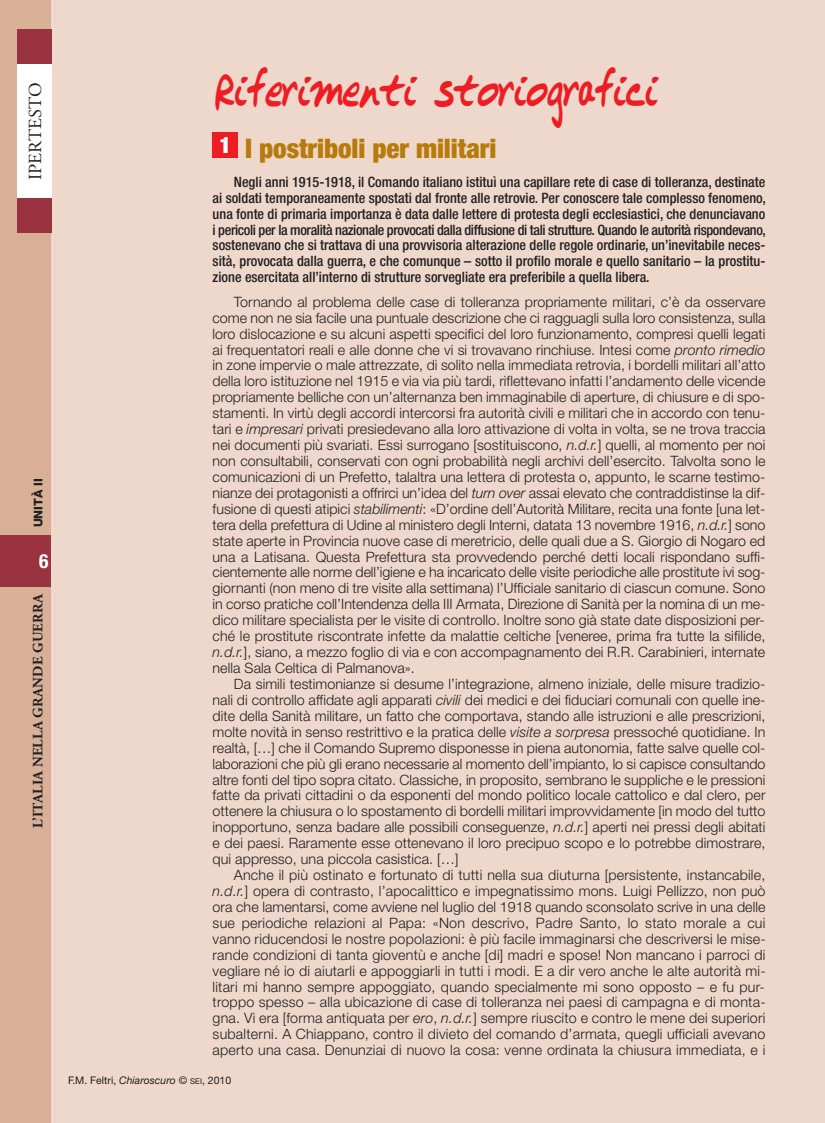
<style>
.page{position:relative;width:825px;height:1123px;background:#fff}
.page>*{position:absolute;margin:0;border:0;box-sizing:border-box;transform-origin:0 0}
.t1{font:48px "Ripley Script";letter-spacing:-.025em;color:#ee1d23;scale:.69 1}
.t2{font:900 condensed 27px "Helvetica Neue";color:#b87b0b}
.t3{font:900 condensed 22.5px "Helvetica Neue";color:#fff}
.t4{font:700 condensed 19.5px "Helvetica Neue";color:#fff}
.t5{font:18.45px "Adobe Garamond Pro";letter-spacing:.015em;color:#231f20}
.t6{font:300 14.25px/15.9px "Helvetica Neue";letter-spacing:.005em;color:#231f20;text-align:justify}
.t7{font:500 condensed 14.25px/15.9px "Helvetica Neue";color:#231f20;text-align:justify}
.t8{font:700 14.25px "Adobe Garamond Pro";letter-spacing:.02em;color:#231f20}
.t9{font:800 12px "Helvetica Neue";color:#231f20}
.t10{font:10.5px "Helvetica Neue";color:#231f20}
.s1{font-style:italic}
.s2{font-size:7.8px}
</style>
<div class="page">
<div style="left:51px;top:0;width:774px;height:1123px;background:#edd8cb"></div>
<div style="left:0;top:0;width:51px;height:1123px;background:#d7b097"></div>
<div style="left:17px;top:63px;width:34px;height:135px;background:#fff"></div>
<div style="left:17px;top:30px;width:34px;height:34px;background:#98333f"></div>
<div style="left:17px;top:198px;width:34px;height:34px;background:#98333f"></div>
<div style="left:0;top:536px;width:51px;height:51px;background:#98333f"></div>
<div style="left:213px;top:133px;width:25px;height:25px;background:#ee1d23"></div>
<p class="t5" style="left:28px;top:180px;width:99px;rotate:-90deg">IPERTESTO</p>
<p class="t9" style="left:34px;top:527px;width:51px;rotate:-90deg">UNITÀ II</p>
<h3 class="t4" style="left:39px;top:554px;width:11px">6</h3>
<p class="t8" style="left:32px;top:827px;width:235px;rotate:-90deg">L’ITALIA NELLA GRANDE GUERRA</p>
<h1 class="t1" style="left:213px;top:74px;width:646px">Riferimenti storiografici</h1>
<h2 class="t2" style="left:245px;top:139px;width:253px">I postriboli per militari</h2>
<p class="t7" style="left:213px;top:175px;width:555px;text-indent:21px">Negli anni 1915-1918, il Comando italiano istituì una capillare rete di case di tolleranza, destinate ai soldati temporaneamente spostati dal fronte alle retrovie. Per conoscere tale complesso fenomeno, una fonte di primaria importanza è data dalle lettere di protesta degli ecclesiastici, che denunciavano i pericoli per la moralità nazionale provocati dalla diffusione di tali strutture. Quando le autorità rispondevano, sostenevano che si trattava di una provvisoria alterazione delle regole ordinarie, un’inevitabile neces&shy;sità, provocata dalla guerra, e che comunque – sotto il profilo morale e quello sanitario – la prostitu&shy;zione esercitata all’interno di strutture sorvegliate era preferibile a quella libera.</p>
<p class="t6" style="left:213px;top:295px;width:554px;text-indent:21px">Tornando al problema delle case di tolleranza propriamente militari, c’è da osservare come non ne sia facile una puntuale descrizione che ci ragguagli sulla loro consistenza, sulla loro dislocazione e su alcuni aspetti specifici del loro funzionamento, compresi quelli legati ai frequentatori reali e alle donne che vi si trovavano rinchiuse. Intesi come <span class="s1">pronto rimedio </span>in zone impervie o male attrezzate, di solito nella immediata retrovia, i bordelli militari all’atto della loro istituzione nel 1915 e via via più tardi, riflettevano infatti l’andamento delle vicende propriamente belliche con un’alternanza ben immaginabile di aperture, di chiusure e di spo&shy;stamenti. In virtù degli accordi intercorsi fra autorità civili e militari che in accordo con tenu&shy;tari e <span class="s1">impresari</span> privati presiedevano alla loro attivazione di volta in volta, se ne trova traccia nei documenti più svariati. Essi surrogano [sostituiscono, <span class="s1">n.d.r.</span>] quelli, al momento per noi non consultabili, conservati con ogni probabilità negli archivi dell’esercito. Talvolta sono le comunicazioni di un Prefetto, talaltra una lettera di protesta o, appunto, le scarne testimo&shy;nianze dei protagonisti a offrirci un’idea del <span class="s1">turn over</span> assai elevato che contraddistinse la dif&shy;fusione di questi atipici <span class="s1">stabilimenti</span>: «D’ordine dell’Autorità Militare, recita una fonte [una let&shy;tera della prefettura di Udine al ministero degli Interni, datata 13 novembre 1916, <span class="s1">n.d.r.</span>] sono state aperte in Provincia nuove case di meretricio, delle quali due a S. Giorgio di Nogaro ed una a Latisana. Questa Prefettura sta provvedendo perché detti locali rispondano suffi&shy;cientemente alle norme dell’igiene e ha incaricato delle visite periodiche alle prostitute ivi sog&shy;giornanti (non meno di tre visite alla settimana) l’Ufficiale sanitario di ciascun comune. Sono in corso pratiche coll’Intendenza della III Armata, Direzione di Sanità per la nomina di un me&shy;dico militare specialista per le visite di controllo. Inoltre sono già state date disposizioni per&shy;ché le prostitute riscontrate infette da malattie celtiche [veneree, prima fra tutte la sifilide, <span class="s1">n.d.r.</span>], siano, a mezzo foglio di via e con accompagnamento dei R.R. Carabinieri, internate nella Sala Celtica di Palmanova».</p>
<p class="t6" style="left:213px;top:677px;width:554px;text-indent:21px">Da simili testimonianze si desume l’integrazione, almeno iniziale, delle misure tradizio&shy;nali di controllo affidate agli apparati <span class="s1">civili</span> dei medici e dei fiduciari comunali con quelle ine&shy;dite della Sanità militare, un fatto che comportava, stando alle istruzioni e alle prescrizioni, molte novità in senso restrittivo e la pratica delle <span class="s1">visite a sorpresa</span> pressoché quotidiane. In realtà, […] che il Comando Supremo disponesse in piena autonomia, fatte salve quelle col&shy;laborazioni che più gli erano necessarie al momento dell’impianto, lo si capisce consultando altre fonti del tipo sopra citato. Classiche, in proposito, sembrano le suppliche e le pressioni fatte da privati cittadini o da esponenti del mondo politico locale cattolico e dal clero, per ottenere la chiusura o lo spostamento di bordelli militari improvvidamente [in modo del tutto inopportuno, senza badare alle possibili conseguenze, <span class="s1">n.d.r.</span>] aperti nei pressi degli abitati e dei paesi. Raramente esse ottenevano il loro precipuo scopo e lo potrebbe dimostrare, qui appresso, una piccola casistica. […]</p>
<p class="t6" style="left:213px;top:868px;width:555px;text-indent:21px">Anche il più ostinato e fortunato di tutti nella sua diuturna [persistente, instancabile, <span class="s1">n.d.r.</span>] opera di contrasto, l’apocalittico e impegnatissimo mons. Luigi Pellizzo, non può ora che lamentarsi, come avviene nel luglio del 1918 quando sconsolato scrive in una delle sue periodiche relazioni al Papa: «Non descrivo, Padre Santo, lo stato morale a cui vanno riducendosi le nostre popolazioni: è più facile immaginarsi che descriversi le mise&shy;rande condizioni di tanta gioventù e anche [di] madri e spose! Non mancano i parroci di vegliare né io di aiutarli e appoggiarli in tutti i modi. E a dir vero anche le alte autorità mi&shy;litari mi hanno sempre appoggiato, quando specialmente mi sono opposto – e fu pur&shy;troppo spesso – alla ubicazione di case di tolleranza nei paesi di campagna e di monta&shy;gna. Vi era [forma antiquata per <span class="s1">ero</span>, <span class="s1">n.d.r.</span>] sempre riuscito e contro le mene dei superiori subalterni. A Chiappano, contro il divieto del comando d’armata, quegli ufficiali avevano aperto una casa. Denunziai di nuovo la cosa: venne ordinata la chiusura immediata, e i</p>
<h3 class="t3" style="left:220px;top:136px;width:13px">1</h3>
<p class="t10" style="left:68px;top:1076px;width:165px">F.M. Feltri, <span class="s1">Chiaroscuro</span> © <span class="s2">SEI</span>, 2010</p>
</div>
